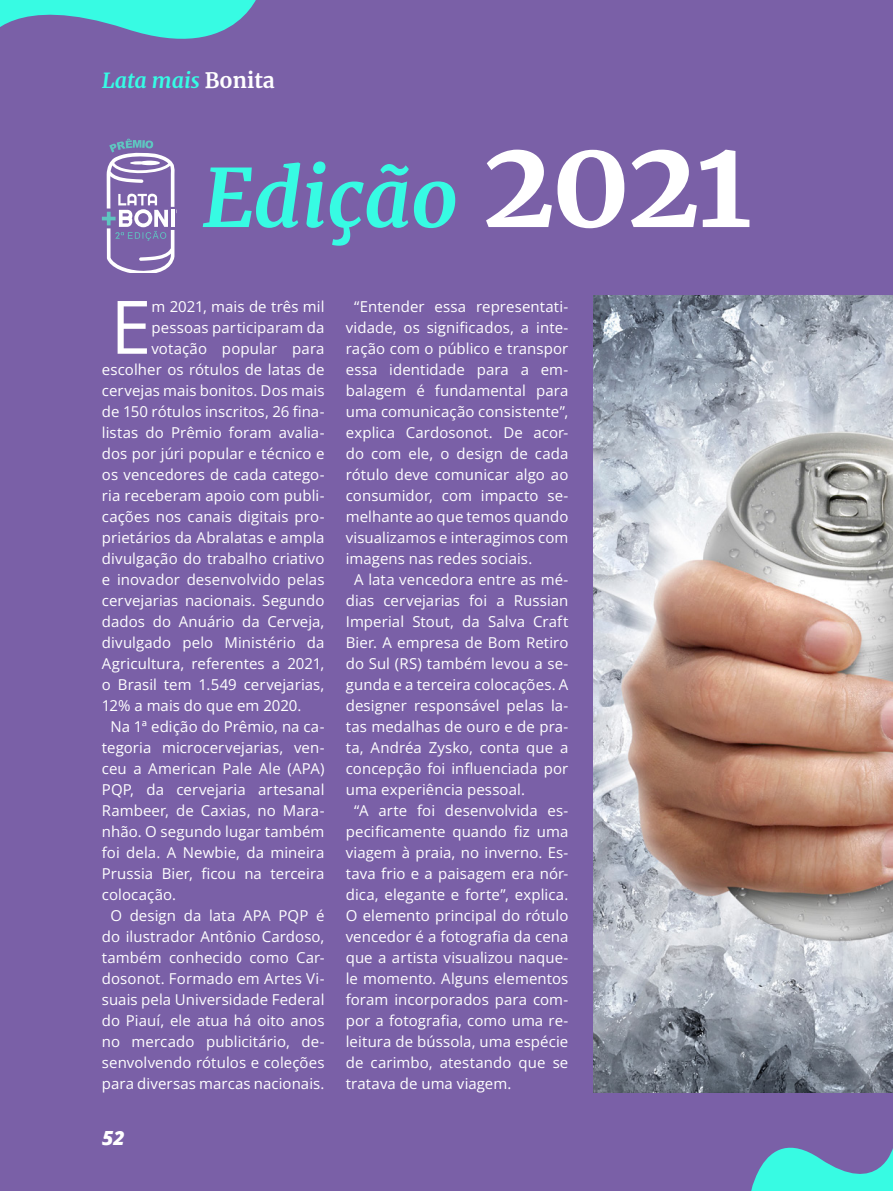
<style>
.page{position:relative;width:893px;height:1191px;background:#7a60a7}
.page>*{position:absolute;margin:0;border:0;box-sizing:border-box;transform-origin:0 0}
.Titulo{font:italic 700 80.1px "Merriweather";color:#37fbe3}
.Editorial_Text{font:73.8px "Open Sans";color:#fff}
.Titulo-2{font:italic 700 21px "Merriweather";color:#36fce5}
.t1{font:italic 800 19.5px "Open Sans";color:#fff}
.Editorial_Text-2{font:15px/21px "Open Sans";letter-spacing:.005em;color:#fff;text-align:justify}
.s1{font-style:normal;color:#fff}
.s2{font-style:normal;font-size:122.7px;color:#fff}
</style>
<div class="page">
<svg style="left:0;top:0;width:256px;height:39px"></svg>
<svg style="left:751px;top:1147px;width:142px;height:44px"></svg>
<img style="left:593px;top:296px;width:300px;height:796px">
<svg style="left:102px;top:139px;width:73px;height:133px"></svg>
<p class="Titulo-2" style="left:102px;top:66px;width:174px">Lata mais <span class="s1">Bonita</span></p>
<p class="Titulo" style="left:203px;top:143px;width:550px">Edição <span class="s2">2021</span></p>
<p class="Editorial_Text" style="left:110px;top:276px;width:43px">E</p>
<p class="Editorial_Text-2" style="left:151px;top:295px;width:175px">m 2021, mais de três mil</p>
<p class="Editorial_Text-2" style="left:151px;top:316px;width:175px">pessoas participaram da</p>
<p class="Editorial_Text-2" style="left:151px;top:337px;width:175px">votação popular para</p>
<p class="Editorial_Text-2" style="left:102px;top:358px;width:224px">escolher os rótulos de latas de</p>
<p class="Editorial_Text-2" style="left:102px;top:379px;width:224px">cervejas mais bonitos. Dos mais</p>
<p class="Editorial_Text-2" style="left:102px;top:400px;width:224px">de 150 rótulos inscritos, 26 fina-</p>
<p class="Editorial_Text-2" style="left:102px;top:421px;width:224px">listas do Prêmio foram avalia-</p>
<p class="Editorial_Text-2" style="left:102px;top:442px;width:224px">dos por júri popular e técnico e</p>
<p class="Editorial_Text-2" style="left:102px;top:463px;width:224px">os vencedores de cada catego-</p>
<p class="Editorial_Text-2" style="left:102px;top:484px;width:224px">ria receberam apoio com publi-</p>
<p class="Editorial_Text-2" style="left:102px;top:505px;width:224px">cações nos canais digitais pro-</p>
<p class="Editorial_Text-2" style="left:102px;top:526px;width:224px">prietários da Abralatas e ampla</p>
<p class="Editorial_Text-2" style="left:102px;top:547px;width:224px">divulgação do trabalho criativo</p>
<p class="Editorial_Text-2" style="left:102px;top:568px;width:224px">e inovador desenvolvido pelas</p>
<p class="Editorial_Text-2" style="left:102px;top:589px;width:224px">cervejarias nacionais. Segundo</p>
<p class="Editorial_Text-2" style="left:102px;top:610px;width:224px">dados do Anuário da Cerveja,</p>
<p class="Editorial_Text-2" style="left:102px;top:631px;width:224px">divulgado pelo Ministério da</p>
<p class="Editorial_Text-2" style="left:102px;top:652px;width:224px">Agricultura, referentes a 2021,</p>
<p class="Editorial_Text-2" style="left:102px;top:673px;width:224px">o Brasil tem 1.549 cervejarias,</p>
<p class="Editorial_Text-2" style="left:102px;top:694px;width:201px">12% a mais do que em 2020.</p>
<p class="Editorial_Text-2" style="left:102px;top:715px;width:224px;text-indent:9px">Na 1ª edição do Prêmio, na ca&shy;tegoria microcervejarias, ven&shy;ceu a American Pale Ale (APA)<br>PQP, da cervejaria artesanal Rambeer, de Caxias, no Mara&shy;nhão. O segundo lugar também foi dela. A Newbie, da mineira Prussia Bier, ficou na terceira colocação.</p>
<p class="Editorial_Text-2" style="left:102px;top:904px;width:224px;text-align:center">O design da lata APA PQP é do ilustrador Antônio Cardoso, também conhecido como Car&shy;dosonot. Formado em Artes Vi&shy;suais pela Universidade Federal do Piauí, ele atua há oito anos no mercado publicitário, de&shy;senvolvendo rótulos e coleções para diversas marcas nacionais.</p>
<h3 class="t1" style="left:102px;top:1123px;width:24px">52</h3>
<p class="Editorial_Text-2" style="left:346px;top:295px;width:224px;text-indent:9px">“Entender essa representati&shy;vidade, os significados, a inte&shy;ração com o público e transpor essa identidade para a em&shy;balagem é fundamental para uma comunicação consistente”, explica Cardosonot. De acor&shy;do com ele, o design de cada rótulo deve comunicar algo ao consumidor, com impacto se&shy;melhante ao que temos quando visualizamos e interagimos com imagens nas redes sociais.</p>
<p class="Editorial_Text-2" style="left:346px;top:568px;width:224px;text-indent:9px">A lata vencedora entre as mé&shy;dias cervejarias foi a Russian Imperial Stout, da Salva Craft Bier. A empresa de Bom Retiro do Sul (RS) também levou a se&shy;gunda e a terceira colocações. A designer responsável pelas la&shy;tas medalhas de ouro e de pra&shy;ta, Andréa Zysko, conta que a concepção foi influenciada por uma experiência pessoal.</p>
<p class="Editorial_Text-2" style="left:346px;top:799px;width:224px;text-indent:9px">“A arte foi desenvolvida es&shy;pecificamente quando fiz uma viagem à praia, no inverno. Es&shy;tava frio e a paisagem era nór&shy;dica, elegante e forte”, explica.<br>O elemento principal do rótulo vencedor é a fotografia da cena que a artista visualizou naque&shy;le momento. Alguns elementos foram incorporados para com&shy;por a fotografia, como uma re&shy;leitura de bússola, uma espécie de carimbo, atestando que se tratava de uma viagem.</p>
</div>
